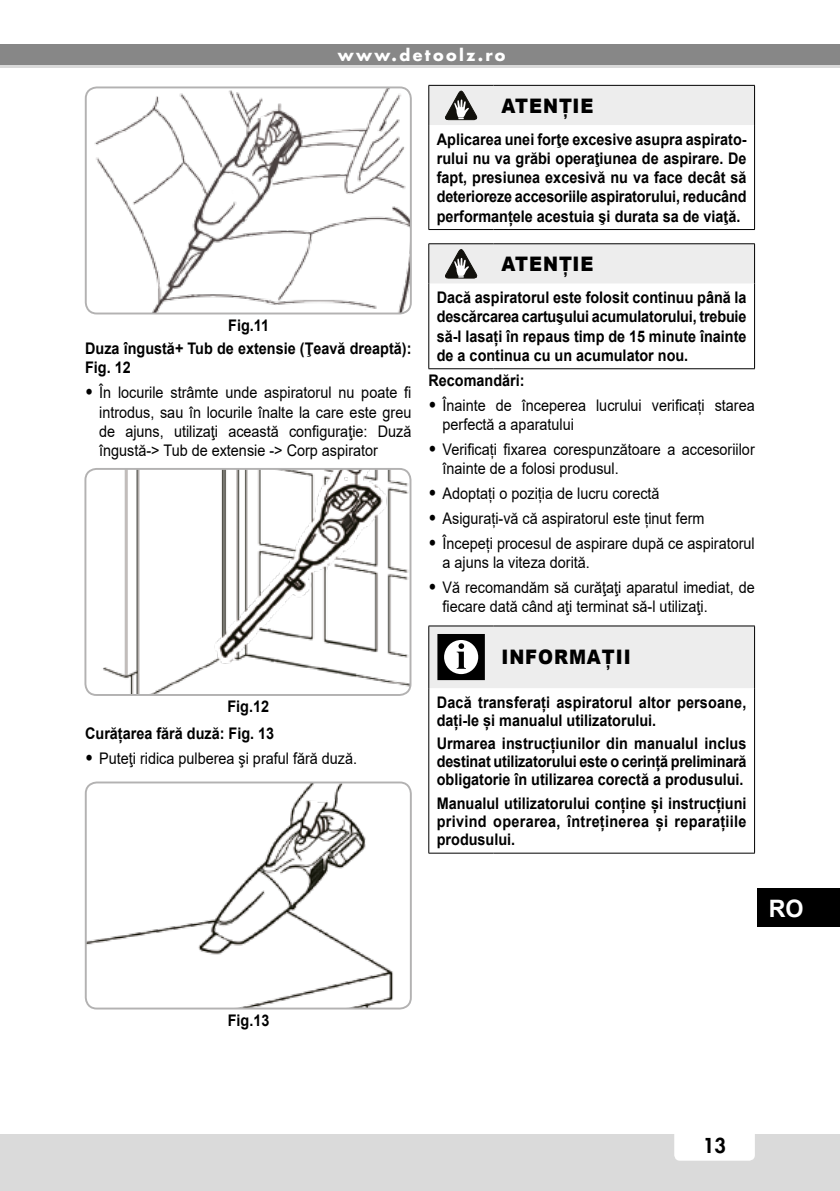
<style>
.page{position:relative;width:840px;height:1191px;background:#fff}
.page>*{position:absolute;margin:0;border:0;box-sizing:border-box;transform-origin:0 0}
.t1{font:700 24px "Arial";color:#fff}
.t2{font:900 20px "Arial";letter-spacing:.05em;color:#000;scale:.9 1}
.t3{font:800 20px "Futura";color:#000}
.t4{font:700 16px/19.2px "Arial";color:#000;text-align:justify;scale:.9 1}
.t5{font:16px/19.2px "Arial";color:#000;scale:.9 1}
.t6{font:700 16px "Futura";letter-spacing:.15em;color:#fff}
.s1{font-weight:900;font-size:18px}
</style>
<div class="page">
<div style="left:0;top:1134px;width:839px;height:57px;background:#dadada"></div>
<div style="left:674px;top:1120px;width:80px;height:40px;background:#fff;border-radius:6px"></div>
<div style="left:0;top:44px;width:839px;height:24px;background:#878787"></div>
<hr style="left:0;top:65px;width:839px;height:3px;background:#dadada">
<div style="left:757px;top:888px;width:82px;height:39px;background:#000"></div>
<img style="left:86px;top:89px;width:324px;height:224px">
<div style="left:85px;top:86px;width:326px;height:228px;border:2px solid #b3b2b2;border-radius:11px"></div>
<img style="left:87px;top:470px;width:323px;height:224px">
<div style="left:84px;top:468px;width:327px;height:228px;border:2px solid #b3b2b2;border-radius:11px"></div>
<img style="left:86px;top:784px;width:324px;height:224px">
<div style="left:85px;top:781px;width:326px;height:228px;border:2px solid #b3b2b2;border-radius:11px"></div>
<hr style="left:753px;top:125px;width:1px;height:104px;background:#000">
<hr style="left:428px;top:125px;width:1px;height:104px;background:#000">
<hr style="left:428px;top:229px;width:65px;height:1px;background:#000">
<hr style="left:493px;top:229px;width:261px;height:1px;background:#000">
<svg style="left:428px;top:85px;width:326px;height:40px"></svg>
<hr style="left:753px;top:283px;width:1px;height:85px;background:#000">
<hr style="left:428px;top:243px;width:65px;height:1px;background:#000">
<hr style="left:493px;top:243px;width:261px;height:1px;background:#000">
<hr style="left:428px;top:283px;width:1px;height:85px;background:#000">
<hr style="left:428px;top:368px;width:65px;height:1px;background:#000">
<hr style="left:493px;top:368px;width:261px;height:1px;background:#000">
<svg style="left:428px;top:244px;width:326px;height:39px"></svg>
<hr style="left:753px;top:688px;width:1px;height:165px;background:#000">
<hr style="left:428px;top:625px;width:65px;height:1px;background:#000">
<hr style="left:493px;top:625px;width:261px;height:1px;background:#000">
<hr style="left:428px;top:688px;width:1px;height:165px;background:#000">
<hr style="left:428px;top:853px;width:65px;height:1px;background:#000">
<hr style="left:493px;top:853px;width:261px;height:1px;background:#000">
<svg style="left:428px;top:626px;width:326px;height:62px"></svg>
<p class="t6" style="left:338px;top:44px;width:169px">www.detoolz.ro</p>
<p class="t4" style="left:228px;top:315px;width:47px">Fig.11</p>
<p class="t4" style="left:85px;top:339px;width:364px">Duza îngustă+ Tub de extensie (Ţeavă dreaptă):<br>Fig. 12</p>
<p class="t5" style="left:99px;top:383px;width:348px;text-align:justify;text-indent:-14px"><span class="s1">•</span> În locurile strâmte unde aspiratorul nu poate fi introdus, sau în locurile înalte la care este greu de ajuns, utilizaţi această configuraţie: Duză îngustă-&gt; Tub de extensie -&gt; Corp aspirator</p>
<p class="t4" style="left:227px;top:697px;width:48px">Fig.12</p>
<p class="t4" style="left:85px;top:723px;width:211px">Curățarea fără duză: Fig. 13</p>
<p class="t5" style="left:85px;top:748px;width:303px"><span class="s1">•</span> Puteţi ridica pulberea şi praful fără duză.</p>
<p class="t2" style="left:501px;top:91px;width:104px">ATENȚIE</p>
<p class="t4" style="left:436px;top:130px;width:345px">Aplicarea unei forţe excesive asupra aspirato&shy;rului nu va grăbi operaţiunea de aspirare. De fapt, presiunea excesivă nu va face decât să deterioreze accesoriile aspiratorului, reducând performanțele acestuia şi durata sa de viaţă.</p>
<p class="t2" style="left:501px;top:249px;width:104px">ATENȚIE</p>
<p class="t4" style="left:436px;top:288px;width:345px">Dacă aspiratorul este folosit continuu până la descărcarea cartuşului acumulatorului, trebuie să-l lasați în repaus timp de 15 minute înainte de a continua cu un acumulator nou.</p>
<p class="t4" style="left:428px;top:371px;width:108px">Recomandări:</p>
<p class="t5" style="left:442px;top:395px;width:348px;text-indent:-14px"><span class="s1">•</span> Înainte de începerea lucrului verificați starea perfectă a aparatului</p>
<p class="t5" style="left:442px;top:439px;width:348px;text-indent:-14px"><span class="s1">•</span> Verificați fixarea corespunzătoare a accesoriilor înainte de a folosi produsul.</p>
<p class="t5" style="left:428px;top:483px;width:258px"><span class="s1">•</span> Adoptați o poziția de lucru corectă</p>
<p class="t5" style="left:428px;top:508px;width:308px"><span class="s1">•</span> Asigurați-vă că aspiratorul este ținut ferm</p>
<p class="t5" style="left:442px;top:533px;width:348px;text-indent:-14px"><span class="s1">•</span> Începeți procesul de aspirare după ce aspiratorul a ajuns la viteza dorită.</p>
<p class="t5" style="left:442px;top:577px;width:348px;text-indent:-14px"><span class="s1">•</span> Vă recomandăm să curăţaţi aparatul imediat, de fiecare dată când aţi terminat să-l utilizaţi.</p>
<p class="t2" style="left:501px;top:642px;width:145px">INFORMAȚII</p>
<p class="t4" style="left:436px;top:693px;width:345px;line-height:18px">Dacă transferați aspiratorul altor persoane, dați-le și manualul utilizatorului.</p>
<p class="t4" style="left:436px;top:735px;width:345px;line-height:18px">Urmarea instrucțiunilor din manualul inclus destinat utilizatorului este o cerință preliminară obligatorie în utilizarea corectă a produsului.</p>
<p class="t4" style="left:436px;top:794px;width:345px;line-height:18px">Manualul utilizatorului conține și instrucțiuni privind operarea, întreținerea și reparațiile produsului.</p>
<h1 class="t1" style="left:768px;top:891px;width:36px">RO</h1>
<p class="t4" style="left:228px;top:1010px;width:48px">Fig.13</p>
<p class="t3" style="left:702px;top:1132px;width:25px">13</p>
</div>
